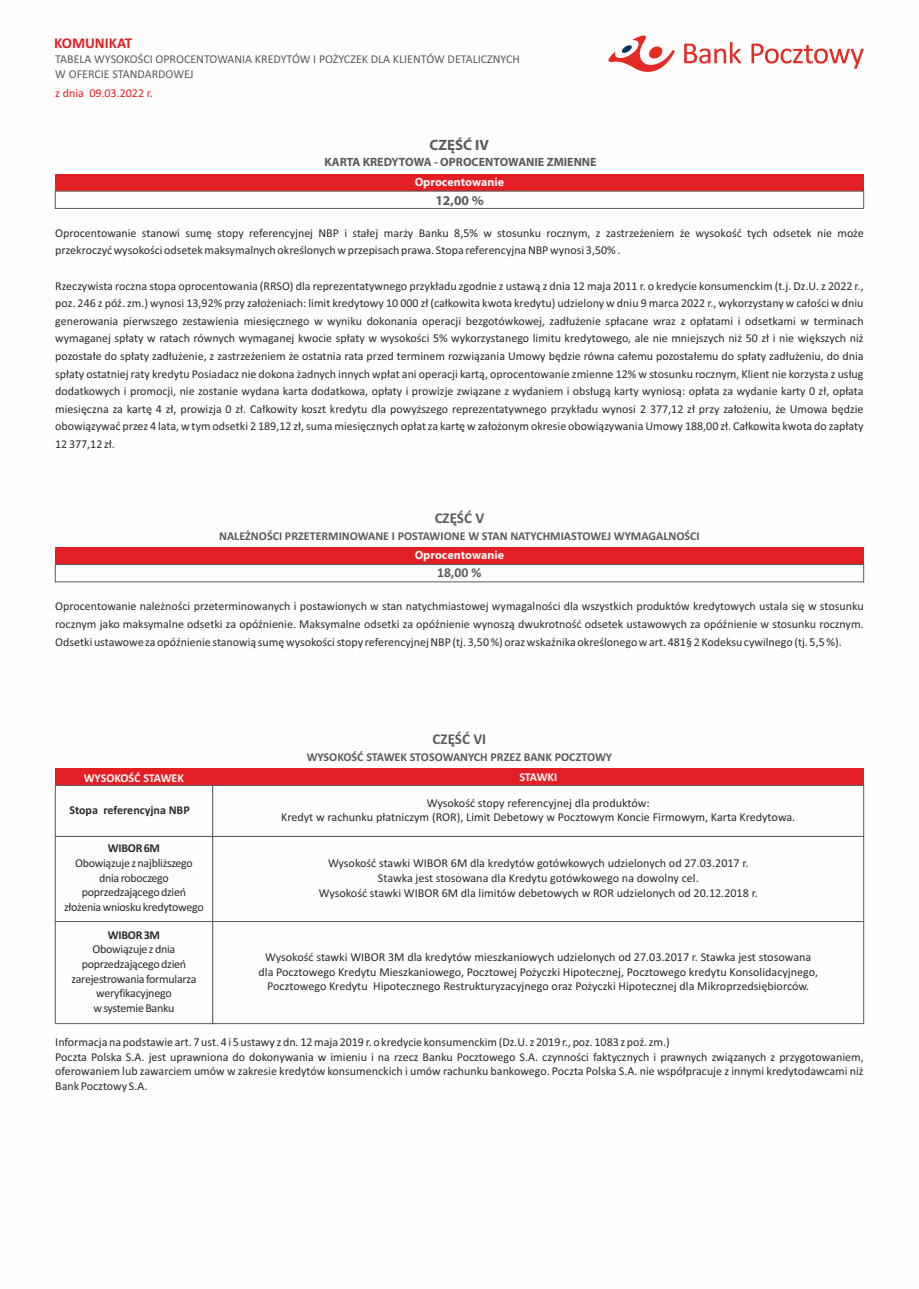
<style>
.page{position:relative;width:919px;height:1289px;background:#fff}
.page>*{position:absolute;margin:0;border:0;box-sizing:border-box;transform-origin:0 0}
.t1{font:700 15px "Calibri";color:#5b5b5b}
.t2{font:700 15px "Calibri";color:#e31e24}
.t3{font:700 15px "Myriad Pl";color:#5b5b5b}
.t4{font:700 13.5px "Myriad Pl";color:#5b5b5b}
.t5{font:700 13.5px "Calibri";color:#5b5b5b}
.t6{font:12px/17.5px "Calibri";color:#2b2a29;text-align:center}
.t7{font:12px/14.7px "Calibri";letter-spacing:-.025em;color:#2b2a29;text-align:center}
.t8{font:700 12px "Calibri";color:#5b5b5b}
.t9{font:12px/14.7px "Calibri";color:#5b5b5b}
.t10{font:700 12px "Myriad Pl";color:#5b5b5b}
.t11{font:700 12px "Calibri";letter-spacing:-.01em;color:#2b2a29}
.t12{font:700 12px "Myriad Pl";color:#fefefe}
.t13{font:700 12px "Calibri";color:#fefefe}
.t14{font:12px "Calibri";color:#e31e24}
</style>
<div class="page">
<div style="left:55px;top:174px;width:808px;height:17px;background:#e31e24"></div>
<div style="left:55px;top:548px;width:808px;height:17px;background:#e31e24"></div>
<div style="left:55px;top:768px;width:158px;height:17px;background:#e31e24"></div>
<div style="left:213px;top:768px;width:650px;height:17px;background:#e31e24"></div>
<svg style="left:55px;top:191px;width:808px;height:18px"></svg>
<svg style="left:55px;top:785px;width:808px;height:238px"></svg>
<svg style="left:212px;top:836px;width:651px;height:85px"></svg>
<svg style="left:212px;top:921px;width:651px;height:102px"></svg>
<svg style="left:55px;top:564px;width:808px;height:18px"></svg>
<svg style="left:608px;top:35px;width:255px;height:37px"></svg>
<p class="t2" style="left:54px;top:37px;width:80px">KOMUNIKAT</p>
<p class="t9" style="left:55px;top:53px;width:466px">TABELA WYSOKOŚCI OPROCENTOWANIA KREDYTÓW I POŻYCZEK DLA KLIENTÓW DETALICZNYCH<br>W OFERCIE STANDARDOWEJ</p>
<p class="t14" style="left:55px;top:88px;width:99px">z dnia 09.03.2022 r.</p>
<p class="t3" style="left:429px;top:139px;width:61px">CZĘŚĆ IV</p>
<p class="t10" style="left:324px;top:157px;width:274px">KARTA KREDYTOWA - OPROCENTOWANIE ZMIENNE</p>
<p class="t12" style="left:414px;top:177px;width:91px">Oprocentowanie</p>
<p class="t4" style="left:435px;top:195px;width:50px">12,00 %</p>
<p class="t6" style="left:55px;top:225px;width:809px;text-align:left">Oprocentowanie stanowi sumę stopy referencyjnej NBP i stałej marży Banku 8,5% w stosunku rocznym, z zastrzeżeniem że wysokość tych odsetek nie może przekroczyć wysokości odsetek maksymalnych określonych w przepisach prawa. Stopa referencyjna NBP wynosi 3,50% .</p>
<p class="t6" style="left:55px;top:278px;width:809px;text-align:justify">Rzeczywista roczna stopa oprocentowania (RRSO) dla reprezentatywnego przykładu zgodnie z ustawą z dnia 12 maja 2011 r. o kredycie konsumenckim (t.j. Dz.U. z 2022 r., poz. 246 z póź. zm.) wynosi 13,92% przy założeniach: limit kredytowy 10 000 zł (całkowita kwota kredytu) udzielony w dniu 9 marca 2022 r., wykorzystany w całości w dniu generowania pierwszego zestawienia miesięcznego w wyniku dokonania operacji bezgotówkowej, zadłużenie spłacane wraz z opłatami i odsetkami w terminach wymaganej spłaty w ratach równych wymaganej kwocie spłaty w wysokości 5% wykorzystanego limitu kredytowego, ale nie mniejszych niż 50 zł i nie większych niż pozostałe do spłaty zadłużenie, z zastrzeżeniem że ostatnia rata przed terminem rozwiązania Umowy będzie równa całemu pozostałemu do spłaty zadłużeniu, do dnia spłaty ostatniej raty kredytu Posiadacz nie dokona żadnych innych wpłat ani operacji kartą, oprocentowanie zmienne 12% w stosunku rocznym, Klient nie korzysta z usług dodatkowych i promocji, nie zostanie wydana karta dodatkowa, opłaty i prowizje związane z wydaniem i obsługą karty wyniosą: opłata za wydanie karty 0 zł, opłata miesięczna za kartę 4 zł, prowizja 0 zł. Całkowity koszt kredytu dla powyższego reprezentatywnego przykładu wynosi 2 377,12 zł przy założeniu, że Umowa będzie obowiązywać przez 4 lata, w tym odsetki 2 189,12 zł, suma miesięcznych opłat za kartę w założonym okresie obowiązywania Umowy 188,00 zł. Całkowita kwota do zapłaty 12 377,12 zł.</p>
<p class="t1" style="left:434px;top:512px;width:51px">CZĘŚĆ V</p>
<p class="t8" style="left:219px;top:531px;width:482px">NALEŻNOŚCI PRZETERMINOWANE I POSTAWIONE W STAN NATYCHMIASTOWEJ WYMAGALNOŚCI</p>
<p class="t12" style="left:414px;top:550px;width:91px">Oprocentowanie</p>
<p class="t5" style="left:437px;top:566px;width:46px">18,00 %</p>
<p class="t6" style="left:55px;top:598px;width:809px;text-align:justify">Oprocentowanie należności przeterminowanych i postawionych w stan natychmiastowej wymagalności dla wszystkich produktów kredytowych ustala się w stosunku rocznym jako maksymalne odsetki za opóźnienie. Maksymalne odsetki za opóźnienie wynoszą dwukrotność odsetek ustawowych za opóźnienie w stosunku rocznym.<br>Odsetki ustawowe za opóźnienie stanowią sumę wysokości stopy referencyjnej NBP (tj. 3,50 %) oraz wskaźnika określonego w art. 481§ 2 Kodeksu cywilnego (tj. 5,5 %).</p>
<p class="t1" style="left:432px;top:732px;width:55px">CZĘŚĆ VI</p>
<p class="t8" style="left:307px;top:752px;width:307px">WYSOKOŚĆ STAWEK STOSOWANYCH PRZEZ BANK POCZTOWY</p>
<p class="t13" style="left:84px;top:772px;width:102px">WYSOKOŚĆ STAWEK</p>
<p class="t13" style="left:519px;top:772px;width:39px">STAWKI</p>
<p class="t11" style="left:69px;top:805px;width:122px">Stopa referencyjna NBP</p>
<p class="t11" style="left:108px;top:843px;width:54px">WIBOR 6M</p>
<p class="t7" style="left:64px;top:856px;width:141px">Obowiązuje z najbliższego dnia roboczego poprzedzającego dzień złożenia wniosku kredytowego</p>
<p class="t11" style="left:108px;top:929px;width:54px">WIBOR 3M</p>
<p class="t7" style="left:71px;top:943px;width:126px">Obowiązuje z dnia poprzedzającego dzień zarejestrowania formularza weryfikacyjnego<br>w systemie Banku</p>
<p class="t6" style="left:281px;top:796px;width:515px;line-height:14.7px">Wysokość stopy referencyjnej dla produktów:<br>Kredyt w rachunku płatniczym (ROR), Limit Debetowy w Pocztowym Koncie Firmowym, Karta Kredytowa.</p>
<p class="t6" style="left:319px;top:857px;width:440px;line-height:14.7px">Wysokość stawki WIBOR 6M dla kredytów gotówkowych udzielonych od 27.03.2017 r.<br>Stawka jest stosowana dla Kredytu gotówkowego na dowolny cel.<br>Wysokość stawki WIBOR 6M dla limitów debetowych w ROR udzielonych od 20.12.2018 r.</p>
<p class="t6" style="left:258px;top:950px;width:561px;line-height:14.7px">Wysokość stawki WIBOR 3M dla kredytów mieszkaniowych udzielonych od 27.03.2017 r. Stawka jest stosowana dla Pocztowego Kredytu Mieszkaniowego, Pocztowej Pożyczki Hipotecznej, Pocztowego kredytu Konsolidacyjnego,<br>Pocztowego Kredytu Hipotecznego Restrukturyzacyjnego oraz Pożyczki Hipotecznej dla Mikroprzedsiębiorców.</p>
<p class="t6" style="left:55px;top:1035px;width:809px;line-height:14.7px;text-align:left">Informacja na podstawie art. 7 ust. 4 i 5 ustawy z dn. 12 maja 2019 r. o kredycie konsumenckim (Dz.U. z 2019 r., poz. 1083 z poź. zm.)<br>Poczta Polska S.A. jest uprawniona do dokonywania w imieniu i na rzecz Banku Pocztowego S.A. czynności faktycznych i prawnych związanych z przygotowaniem, oferowaniem lub zawarciem umów w zakresie kredytów konsumenckich i umów rachunku bankowego. Poczta Polska S.A. nie współpracuje z innymi kredytodawcami niż Bank Pocztowy S.A.</p>
</div>
